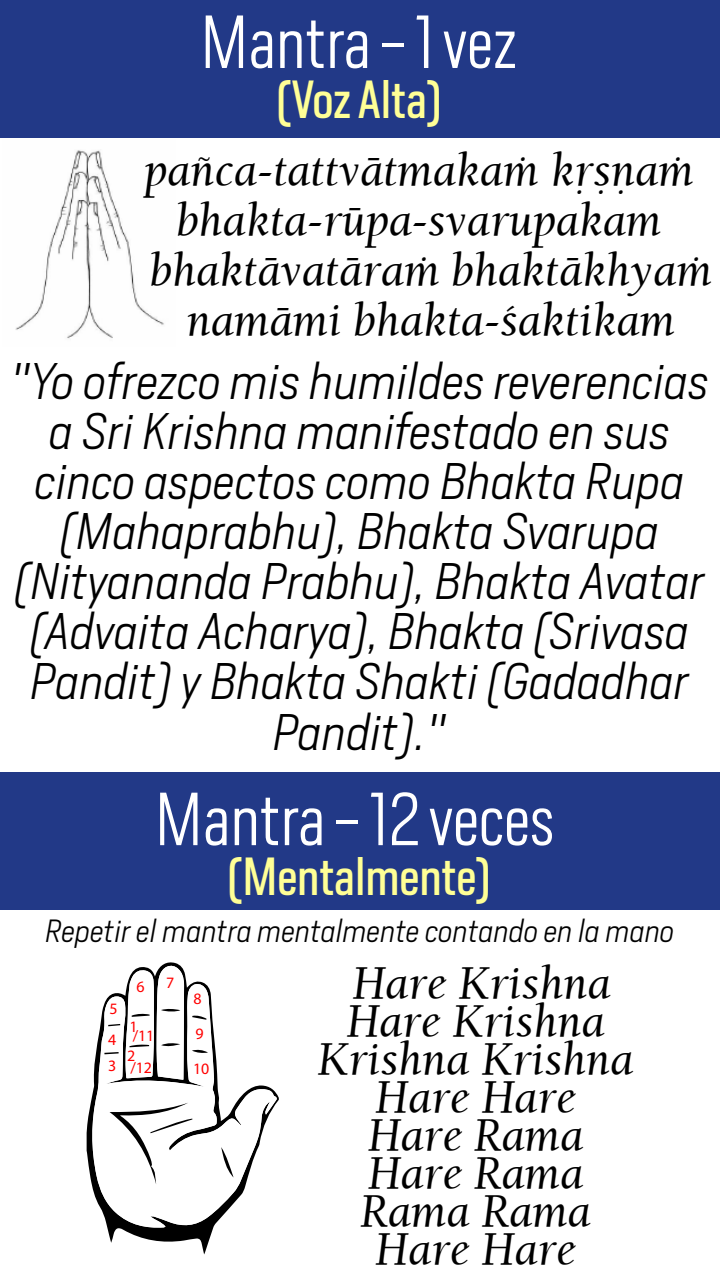
<style>
.page{position:relative;width:720px;height:1280px;background:#fff}
.page>*{position:absolute;margin:0;border:0;box-sizing:border-box;transform-origin:0 0}
.t1{font:300 70px "Heroun Cond";color:#fff}
.t2{font:50px "Heroun Cond";color:#ffff96}
.t3{font:italic 300 48px/50px "Heroun";color:#000;text-align:center}
.t4{font:italic 48px/38px "Balaram";color:#000;text-align:center}
.t5{font:italic 300 30px "Heroun";color:#000}
.t6{font:15.9px/28.7px "Myriad Pro";color:#f00}
</style>
<div class="page">
<img style="left:15px;top:150px;width:149px;height:189px">
<div style="left:0;top:0;width:720px;height:137px;background:#223987"></div>
<div style="left:0;top:772px;width:720px;height:138px;background:#223987"></div>
<svg style="left:87px;top:962px;width:192px;height:293px"></svg>
<h1 class="t1" style="left:200px;top:-2px;width:319px">Mantra - 1 vez</h1>
<p class="t2" style="left:277px;top:68px;width:166px">(Voz Alta)</p>
<p class="t4" style="left:144px;top:144px;width:569px;line-height:50px">païca-tattvätmakaà kåñëaà bhakta-rüpa-svarupakam bhaktävatäraà bhaktäkhyaà namämi bhakta-çaktikam</p>
<p class="t3" style="left:11px;top:356px;width:700px">"Yo ofrezco mis humildes reverencias a Sri Krishna manifestado en sus cinco aspectos como Bhakta Rupa (Mahaprabhu), Bhakta Svarupa (Nityananda Prabhu), Bhakta Avatar (Advaita Acharya), Bhakta (Srivasa<br>Pandit) y Bhakta Shakti (Gadadhar<br>Pandit)."</p>
<h1 class="t1" style="left:155px;top:776px;width:401px">Mantra - 12 veces</h1>
<p class="t2" style="left:228px;top:845px;width:264px">(Mentalmente)</p>
<p class="t5" style="left:45px;top:912px;width:631px">Repetir el mantra mentalmente contando en la mano</p>
<p class="t6" style="left:110px;top:994px;width:10px">5</p>
<p class="t6" style="left:108px;top:1025px;width:10px">4</p>
<p class="t6" style="left:108px;top:1051px;width:10px">3</p>
<p class="t6" style="left:136px;top:972px;width:10px">6</p>
<p class="t6" style="left:166px;top:968px;width:10px">7</p>
<p class="t6" style="left:127px;top:1012px;width:12px">1<br>2</p>
<p class="t6" style="left:130px;top:1020px;width:26px;line-height:31.6px">/11 /12</p>
<p class="t6" style="left:194px;top:984px;width:10px">8</p>
<p class="t6" style="left:193px;top:1016px;width:18px;line-height:34.9px">9<br>10</p>
<p class="t4" style="left:317px;top:963px;width:317px">Hare Krishna<br>Hare Krishna<br>Krishna Krishna<br>Hare Hare<br>Hare Rama<br>Hare Rama<br>Rama Rama<br>Hare Hare</p>
</div>
